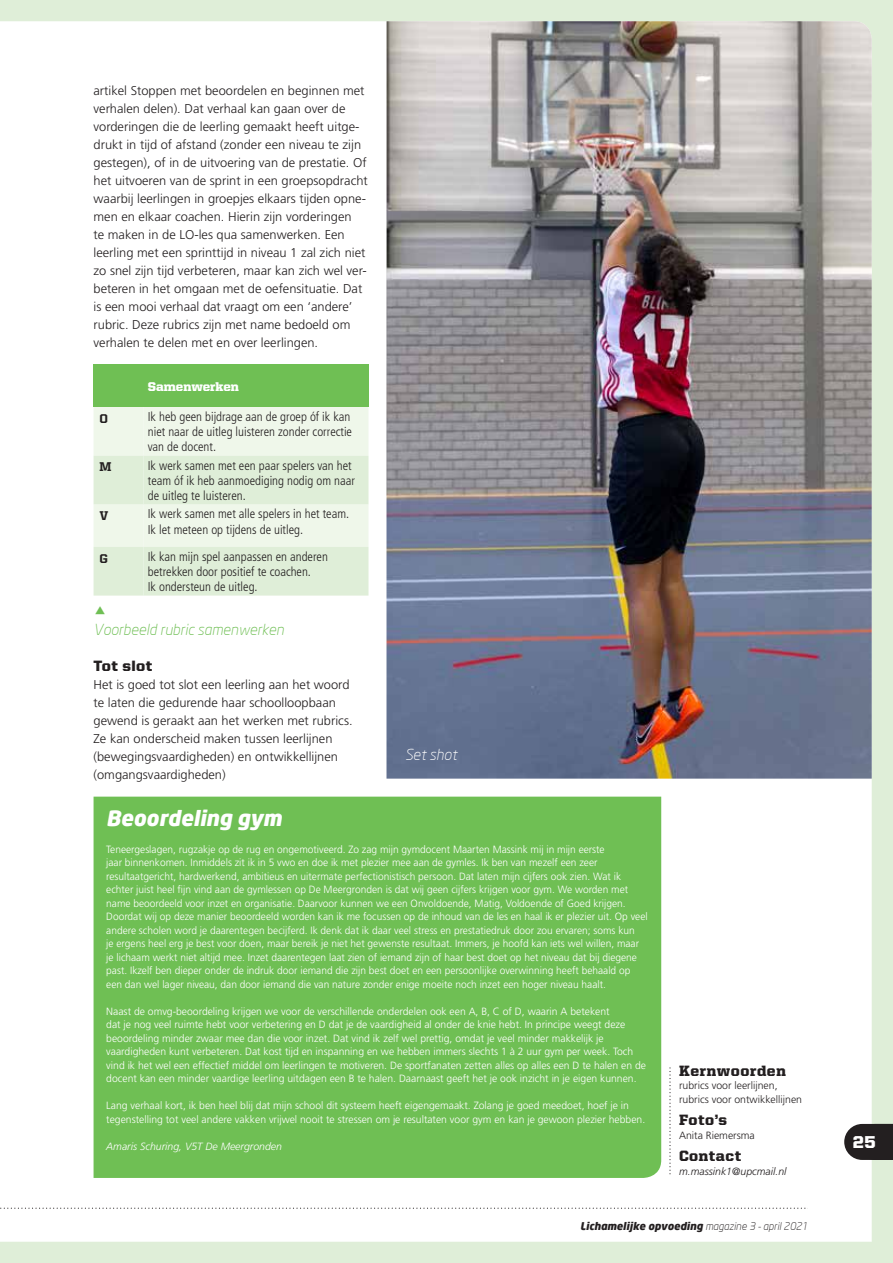
<style>
.page{position:relative;width:893px;height:1263px;background:#dfeed8}
.page>*{position:absolute;margin:0;border:0;box-sizing:border-box;transform-origin:0 0}
.t1{font:italic 900 21px "Neo Sans";color:#fff}
.t2{font:900 17.25px "United Sans Reg";color:#fff}
.t3{font:italic 300 15px "Neo Sans";color:#6fbf54}
.t4{font:900 15px "United Serif Reg";letter-spacing:.04em;color:#231f20}
.t5{font:900 15px "United Sans Reg";letter-spacing:.025em;color:#231f20}
.t6{font:italic 300 15px "Neo Sans";color:#fff}
.t7{font:300 12.75px/18px "Frutiger LT Std";color:#231f20}
.t8{font:300 condensed 12.75px/15.3px "Frutiger LT Std";color:#231f20}
.t9{font:900 12.75px "United Serif Reg";letter-spacing:-.005em;color:#fff}
.t10{font:800 12.75px "United Serif Reg";color:#231f20}
.t11{font:300 10.5px/13.5px "Frutiger LT Std";color:#fff}
.t12{font:300 10.5px/13.5px "Frutiger LT Std";color:#231f20}
.t13{font:italic 900 10.5px "Neo Sans";color:#231f20}
.t14{font:italic 300 10.5px "Frutiger LT Std";color:#fff}
.t15{font:italic 300 10.5px "Frutiger LT Std";color:#231f20}
.s1{font-weight:300}
</style>
<div class="page">
<div style="left:0;top:21px;width:872px;height:1221px;background:#fff"></div>
<svg style="left:844px;top:1124px;width:49px;height:36px;background:#353132"></svg>
<svg style="left:0;top:1207px;width:808px;height:2px;background:#e0e0e0"></svg>
<div style="left:94px;top:364px;width:50px;height:43px;background:#6fbf54"></div>
<div style="left:144px;top:364px;width:224px;height:43px;background:#6fbf54"></div>
<svg style="left:94px;top:407px;width:274px;height:189px"></svg>
<div style="left:94px;top:797px;width:567px;height:381px;background:#6fbf54"></div>
<img style="left:386px;top:21px;width:486px;height:758px">
<svg style="left:669px;top:1067px;width:2px;height:108px"></svg>
<svg style="left:96px;top:606px;width:9px;height:8px"></svg>
<p class="t7" style="left:94px;top:81px;width:276px">artikel Stoppen met beoordelen en beginnen met verhalen delen). Dat verhaal kan gaan over de vorderingen die de leerling gemaakt heeft uitge&shy;drukt in tijd of afstand (zonder een niveau te zijn gestegen), of in de uitvoering van de prestatie. Of het uitvoeren van de sprint in een groepsopdracht waarbij leerlingen in groepjes elkaars tijden opne&shy;men en elkaar coachen. Hierin zijn vorderingen<br>te maken in de LO-les qua samenwerken. Een leerling met een sprinttijd in niveau 1 zal zich niet zo snel zijn tijd verbeteren, maar kan zich wel ver&shy;beteren in het omgaan met de oefensituatie. Dat is een mooi verhaal dat vraagt om een ‘andere’ rubric. Deze rubrics zijn met name bedoeld om verhalen te delen met en over leerlingen.</p>
<p class="t9" style="left:148px;top:379px;width:93px">Samenwerken</p>
<p class="t10" style="left:100px;top:411px;width:10px">O</p>
<p class="t8" style="left:148px;top:409px;width:206px">Ik heb geen bijdrage aan de groep óf ik kan niet naar de uitleg luisteren zonder correctie van de docent.</p>
<p class="t10" style="left:100px;top:460px;width:13px">M</p>
<p class="t8" style="left:148px;top:458px;width:209px">Ik werk samen met een paar spelers van het team óf ik heb aanmoediging nodig om naar de uitleg te luisteren.</p>
<p class="t10" style="left:100px;top:509px;width:10px">V</p>
<p class="t8" style="left:148px;top:506px;width:203px">Ik werk samen met alle spelers in het team.<br>Ik let meteen op tijdens de uitleg.</p>
<p class="t10" style="left:100px;top:551px;width:10px">G</p>
<p class="t8" style="left:148px;top:549px;width:182px">Ik kan mijn spel aanpassen en anderen betrekken door positief te coachen.<br>Ik ondersteun de uitleg.</p>
<h3 class="t3" style="left:94px;top:620px;width:192px">Voorbeeld rubric samenwerken</h3>
<h3 class="t5" style="left:94px;top:657px;width:61px">Tot slot</h3>
<p class="t7" style="left:94px;top:675px;width:261px">Het is goed tot slot een leerling aan het woord te laten die gedurende haar schoolloopbaan gewend is geraakt aan het werken met rubrics.<br>Ze kan onderscheid maken tussen leerlijnen (bewegingsvaardigheden) en ontwikkellijnen (omgangsvaardigheden)</p>
<h3 class="t6" style="left:405px;top:746px;width:54px">Set shot</h3>
<h1 class="t1" style="left:106px;top:804px;width:177px">Beoordeling gym</h1>
<p class="t11" style="left:106px;top:842px;width:543px">Teneergeslagen, rugzakje op de rug en ongemotiveerd. Zo zag mijn gymdocent Maarten Massink mij in mijn eerste<br>jaar binnenkomen. Inmiddels zit ik in 5 vwo en doe ik met plezier mee aan de gymles. Ik ben van mezelf een zeer resultaatgericht, hardwerkend, ambitieus en uitermate perfectionistisch persoon. Dat laten mijn cijfers ook zien. Wat ik echter juist heel fijn vind aan de gymlessen op De Meergronden is dat wij geen cijfers krijgen voor gym. We worden met name beoordeeld voor inzet en organisatie. Daarvoor kunnen we een Onvoldoende, Matig, Voldoende of Goed krijgen.<br>Doordat wij op deze manier beoordeeld worden kan ik me focussen op de inhoud van de les en haal ik er plezier uit. Op veel andere scholen word je daarentegen becijferd. Ik denk dat ik daar veel stress en prestatiedruk door zou ervaren; soms kun<br>je ergens heel erg je best voor doen, maar bereik je niet het gewenste resultaat. Immers, je hoofd kan iets wel willen, maar je lichaam werkt niet altijd mee. Inzet daarentegen laat zien of iemand zijn of haar best doet op het niveau dat bij diegene past. Ikzelf ben dieper onder de indruk door iemand die zijn best doet en een persoonlijke overwinning heeft behaald op een dan wel lager niveau, dan door iemand die van nature zonder enige moeite noch inzet een hoger niveau haalt.</p>
<p class="t11" style="left:106px;top:1004px;width:541px">Naast de omvg-beoordeling krijgen we voor de verschillende onderdelen ook een A, B, C of D, waarin A betekent<br>dat je nog veel ruimte hebt voor verbetering en D dat je de vaardigheid al onder de knie hebt. In principe weegt deze beoordeling minder zwaar mee dan die voor inzet. Dat vind ik zelf wel prettig, omdat je veel minder makkelijk je vaardigheden kunt verbeteren. Dat kost tijd en inspanning en we hebben immers slechts 1 à 2 uur gym per week. Toch vind ik het wel een effectief middel om leerlingen te motiveren. De sportfanaten zetten alles op alles een D te halen en de docent kan een minder vaardige leerling uitdagen een B te halen. Daarnaast geeft het je ook inzicht in je eigen kunnen.</p>
<p class="t11" style="left:106px;top:1099px;width:540px">Lang verhaal kort, ik ben heel blij dat mijn school dit systeem heeft eigengemaakt. Zolang je goed meedoet, hoef je in tegenstelling tot veel andere vakken vrijwel nooit te stressen om je resultaten voor gym en kan je gewoon plezier hebben.</p>
<p class="t14" style="left:106px;top:1140px;width:177px">Amaris Schuring, V5T De Meergronden</p>
<h3 class="t4" style="left:679px;top:1062px;width:108px">Kernwoorden</h3>
<p class="t12" style="left:679px;top:1079px;width:125px">rubrics voor leerlijnen, rubrics voor ontwikkellijnen</p>
<h3 class="t4" style="left:679px;top:1112px;width:50px">Foto’s</h3>
<p class="t12" style="left:679px;top:1128px;width:77px">Anita Riemersma</p>
<h3 class="t4" style="left:679px;top:1148px;width:64px">Contact</h3>
<p class="t15" style="left:679px;top:1165px;width:109px">m.massink1@upcmail.nl</p>
<p class="t13" style="left:580px;top:1219px;width:229px">Lichamelijke opvoeding <span class="s1">magazine 3 - april 2021</span></p>
<h2 class="t2" style="left:853px;top:1133px;width:24px">25</h2>
</div>
